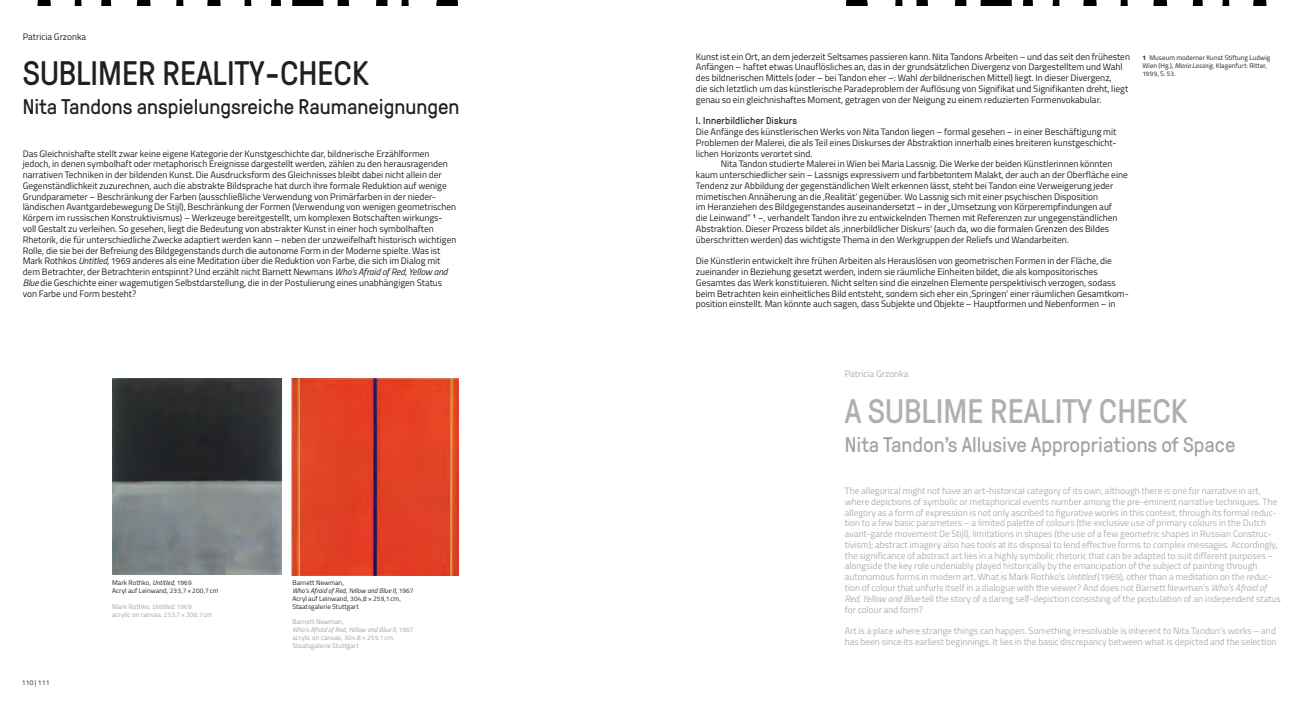
<style>
.page{position:relative;width:1304px;height:709px;background:#fff}
.page>*{position:absolute;margin:0;border:0;box-sizing:border-box;transform-origin:0 0}
.t1{font:34px "GT Pressura";color:#231f20}
.t2{font:34px "GT Pressura";color:#aeafb3}
.t3{font:21.2px "GT Pressura";color:#231f20}
.t4{font:21.2px "GT Pressura";color:#a1a3a6}
.t5{font:10px "GT Pressura";letter-spacing:.02em;color:#231f20}
.t6{font:9.4px/10.8px "Titillium";color:#231f20}
.t7{font:9.4px/10.8px "Titillium";color:#aeafb3}
.t8{font:6.8px/7.9px "Titillium";letter-spacing:.01em;color:#231f20}
.t9{font:6.8px/7.9px "Titillium";letter-spacing:.01em;color:#a1a3a6}
.t10{font:6.5px "Titillium";letter-spacing:.025em;color:#231f20}
.s1{font-style:italic}
.s2{font-size:8.9px}
.s3{font-weight:700;font-size:6.5px}
.s4{font-size:6.8px}
.s5{font-size:6.5px}
</style>
<div class="page">
<img style="left:37px;top:0;width:1230px;height:6px">
<img style="left:292px;top:378px;width:167px;height:197px">
<img style="left:112px;top:379px;width:170px;height:196px">
<p class="t6" style="left:23px;top:31px;width:65px">Patricia Grzonka</p>
<h1 class="t1" style="left:23px;top:49px;width:348px">SUBLIMER REALITY-CHECK</h1>
<p class="t6" style="left:696px;top:50px;width:436px">Kunst ist ein Ort, an dem jederzeit Seltsames passieren kann. Nita Tandons Arbeiten – und das seit den frühesten Anfängen – haftet etwas Unauflösliches an, das in der grundsätzlichen Divergenz von Dargestelltem und Wahl des bildnerischen Mittels (oder – bei Tandon eher –: Wahl <span class="s1">der</span> bildnerischen Mittel) liegt. In dieser Divergenz,<br>die sich letztlich um das künstlerische Paradeproblem der Auflösung von Signifikat und Signifikanten dreht, liegt genau so ein gleichnishaftes Moment, getragen von der Neigung zu einem reduzierten Formenvokabular.</p>
<p class="t5" style="left:696px;top:114px;width:103px">I. Innerbildlicher Diskurs</p>
<p class="t6" style="left:696px;top:126px;width:422px;text-align:justify">Die Anfänge des künstlerischen Werks von Nita Tandon liegen – formal gesehen – in einer Beschäftigung mit Problemen der Malerei, die als Teil eines Diskurses der Abstraktion innerhalb eines breiteren kunstgeschicht&shy;lichen Horizonts verortet sind.</p>
<p class="t6" style="left:696px;top:158px;width:433px;text-indent:25px">Nita Tandon studierte Malerei in Wien bei Maria Lassnig. Die Werke der beiden Künstlerinnen könnten kaum unterschiedlicher sein – Lassnigs expressivem und farbbetontem Malakt, der auch an der Oberfläche eine Tendenz zur Abbildung der gegenständlichen Welt erkennen lässt, steht bei Tandon eine Verweigerung jeder mimetischen Annäherung an die <span class="s1">‚</span>Realität‘ gegenüber. Wo Lassnig sich mit einer psychischen Disposition<br>im Heranziehen des Bildgegenstandes auseinandersetzt – in der „Umsetzung von Körperempfindungen auf<br>die Leinwand“ <sup>1</sup> –, verhandelt Tandon ihre zu entwickelnden Themen mit Referenzen zur ungegenständlichen Abstraktion. Dieser Prozess bildet als <span class="s1">‚</span>innerbildlicher Diskurs‘ (auch da, wo die formalen Grenzen des Bildes überschritten werden) das wichtigste Thema in den Werkgruppen der Reliefs und Wandarbeiten.</p>
<p class="t6" style="left:696px;top:255px;width:434px">Die Künstlerin entwickelt ihre frühen Arbeiten als Herauslösen von geometrischen Formen in der Fläche, die zueinander in Beziehung gesetzt werden, indem sie räumliche Einheiten bildet, die als kompositorisches Gesamtes das Werk konstituieren. Nicht selten sind die einzelnen Elemente perspektivisch verzogen, sodass beim Betrachten kein einheitliches Bild entsteht, sondern sich eher ein <span class="s1">‚</span>Springen‘ einer räumlichen Gesamtkom&shy;position einstellt. Man könnte auch sagen, dass Subjekte und Objekte – Hauptformen und Nebenformen – in</p>
<h2 class="t3" style="left:23px;top:92px;width:438px">Nita Tandons anspielungsreiche Raumaneignungen</h2>
<p class="t6" style="left:23px;top:147px;width:435px">Das Gleichnishafte stellt zwar keine eigene Kategorie der Kunstgeschichte dar, bildnerische Erzählformen jedoch, in denen symbolhaft oder metaphorisch Ereignisse dargestellt werden, zählen zu den herausragenden narrativen Techniken in der bildenden Kunst. Die Ausdrucksform des Gleichnisses bleibt dabei nicht allein der Gegenständlichkeit zuzurechnen, auch die abstrakte Bildsprache hat durch ihre formale Reduktion auf wenige Grundparameter – Beschränkung der Farben (ausschließliche Verwendung von Primärfarben in der nieder&shy;ländischen Avantgardebewegung De Stijl), Beschränkung der Formen (Verwendung von wenigen geometrischen Körpern im russischen Konstruktivismus) – Werkzeuge bereitgestellt, um komplexen Botschaften wirkungs&shy;voll Gestalt zu verleihen. So gesehen, liegt die Bedeutung von abstrakter Kunst in einer hoch symbolhaften Rhetorik, die für unterschiedliche Zwecke adaptiert werden kann – neben der unzweifelhaft historisch wichtigen Rolle, die sie bei der Befreiung des Bildgegenstands durch die autonome Form in der Moderne spielte. Was ist Mark Rothkos <span class="s1">Untitled,</span> <span class="s2">1969</span> anderes als eine Meditation über die Reduktion von Farbe, die sich im Dialog mit dem Betrachter, der Betrachterin entspinnt? Und erzählt nicht Barnett Newmans <span class="s1">Who’s Afraid of Red, Yellow and Blue</span> die Geschichte einer wagemutigen Selbstdarstellung, die in der Postulierung eines unabhängigen Status von Farbe und Form besteht?</p>
<p class="t8" style="left:1142px;top:54px;width:130px"><span class="s3">1</span> Museum moderner Kunst Stiftung Ludwig<br>Wien (Hg.), <span class="s1">Maria Lassnig</span>, Klagenfurt: Ritter,</p>
<p class="t10" style="left:1142px;top:69px;width:35px">1999<span class="s4">, S.</span> 53<span class="s4">.</span></p>
<p class="t8" style="left:22px;top:678px;width:29px">110 | 111</p>
<p class="t8" style="left:112px;top:578px;width:108px">Mark Rothko, <span class="s1">Untitled</span>, <span class="s5">1969<br></span>Acryl auf Leinwand, <span class="s5">233</span>,<span class="s5">7</span> × <span class="s5">200</span>,<span class="s5">7</span> cm</p>
<p class="t9" style="left:112px;top:602px;width:102px">Mark Rothko, <span class="s1">Untitled</span>, <span class="s5">1969<br></span>acrylic on canvas, <span class="s5">233</span>.<span class="s5">7</span> × <span class="s5">200</span>.<span class="s5">7</span> cm</p>
<p class="t8" style="left:292px;top:578px;width:123px">Barnett Newman,<br><span class="s1">Who’s Afraid of Red, Yellow and Blue II</span>, <span class="s5">1967<br></span>Acryl auf Leinwand, <span class="s5">304</span>,<span class="s5">8</span> × <span class="s5">259</span>,<span class="s5">1</span> cm,<br>Staatsgalerie Stuttgart</p>
<p class="t9" style="left:292px;top:618px;width:123px">Barnett Newman,<br><span class="s1">Who’s Afraid of Red, Yellow and Blue II</span>, <span class="s5">1967 </span>acrylic on canvas, <span class="s5">304</span>.<span class="s5">8</span> × <span class="s5">259</span>.<span class="s5">1</span> cm,<br>Staatsgalerie Stuttgart</p>
<p class="t7" style="left:845px;top:368px;width:65px">Patricia Grzonka</p>
<h1 class="t2" style="left:845px;top:386px;width:291px">A Sublime Reality Check</h1>
<h2 class="t4" style="left:845px;top:429px;width:392px">Nita Tandon’s Allusive Appropriations of Space</h2>
<p class="t7" style="left:845px;top:485px;width:438px">The allegorical might not have an art-historical category of its own, although there is one for narrative in art, where depictions of symbolic or metaphorical events number among the pre-eminent narrative techniques. The allegory as a form of expression is not only ascribed to figurative works in this context, through its formal reduc&shy;tion to a few basic parameters – a limited palette of colours (the exclusive use of primary colours in the Dutch avant-garde movement De Stijl), limitations in shapes (the use of a few geometric shapes in Russian Construc&shy;tivism); abstract imagery also has tools at its disposal to lend effective forms to complex messages. Accordingly, the significance of abstract art lies in a highly symbolic rhetoric that can be adapted to suit different purposes – alongside the key role undeniably played historically by the emancipation of the subject of painting through autonomous forms in modern art. What is Mark Rothko’s <span class="s1">Untitled</span> (<span class="s2">1969</span>), other than a meditation on the reduc&shy;tion of colour that unfurls itself in a dialogue with the viewer? And does not Barnett Newman’s <span class="s1">Who’s Afraid of Red, Yellow and Blue</span> tell the story of a daring self-depiction consisting of the postulation of an independent status for colour and form?</p>
<p class="t7" style="left:845px;top:625px;width:433px">Art is a place where strange things can happen. Something irresolvable is inherent to Nita Tandon’s works – and has been since its earliest beginnings. It lies in the basic discrepancy between what is depicted and the selection</p>
</div>
